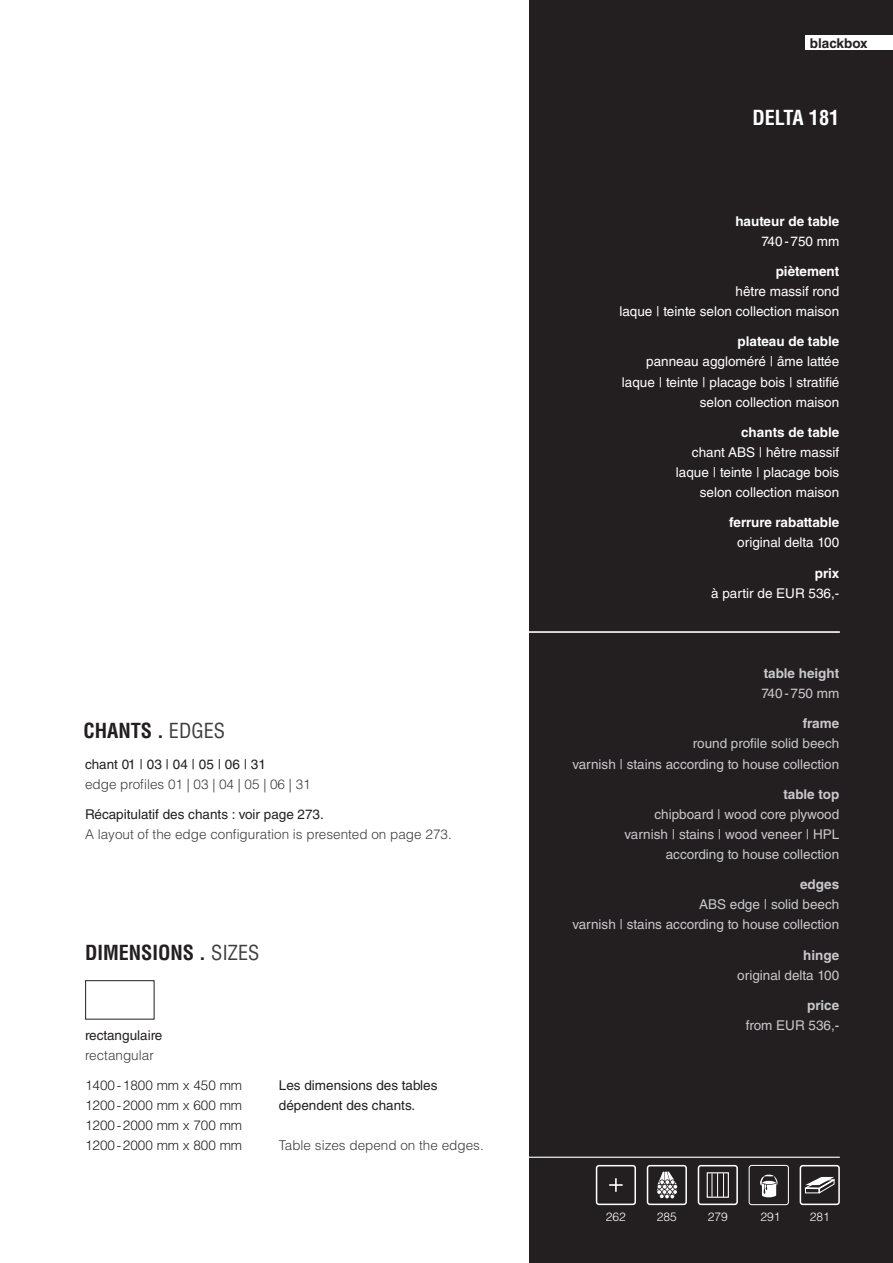
<style>
.page{position:relative;width:893px;height:1263px;background:#fff}
.page>*{position:absolute;margin:0;border:0;box-sizing:border-box;transform-origin:0 0}
.t1{font:700 condensed 20.25px "Helvetica LT Std";color:#231f20}
.t2{font:700 condensed 20.25px "Helvetica LT Std";color:#fff}
.t3{font:13.5px/20.1px "Helvetica LT Std";color:#c7c8ca;text-align:right}
.t4{font:13.5px/20.1px "Helvetica LT Std";color:#fff;text-align:right}
.t5{font:300 13.5px "Helvetica LT Std";color:#3e3e3f}
.t6{font:13.5px/20.1px "Helvetica LT Std";color:#231f20}
.t7{font:700 13.5px "Helvetica LT Std";color:#fff}
.t8{font:300 13.5px/20.1px "Helvetica LT Std";color:#231f20;text-align:justify}
.t9{font:700 13.5px "Helvetica LT Std";color:#c7c8ca}
.t10{font:700 13.5px "Helvetica LT Std";color:#231f20}
.t11{font:300 12px "Helvetica LT Std";color:#fff}
.s1{font-weight:400;color:#3e3e3f}
.s2{font-weight:700}
.s3{font-family:"Univers LT Std";font-weight:700;font-stretch:condensed}
</style>
<div class="page">
<div style="left:529px;top:0;width:364px;height:1263px;background:#231f20"></div>
<hr style="left:528px;top:1157px;width:312px;height:1px;background:#fff">
<hr style="left:528px;top:631px;width:312px;height:2px;background:#fff">
<div style="left:800px;top:1165px;width:40px;height:40px;border:2px solid #fff;border-radius:3px"></div>
<svg style="left:805px;top:1177px;width:29px;height:16px"></svg>
<svg style="left:749px;top:1165px;width:40px;height:40px"></svg>
<div style="left:698px;top:1165px;width:40px;height:40px;border:2px solid #fff;border-radius:3px"></div>
<div style="left:707px;top:1172px;width:22px;height:26px;border:1px solid #fff"></div>
<svg style="left:712px;top:1173px;width:12px;height:24px"></svg>
<div style="left:647px;top:1165px;width:40px;height:40px;border:2px solid #fff;border-radius:3px"></div>
<svg style="left:656px;top:1171px;width:21px;height:27px"></svg>
<div style="left:596px;top:1165px;width:40px;height:40px;border:2px solid #fff;border-radius:3px"></div>
<svg style="left:609px;top:1178px;width:14px;height:14px"></svg>
<div style="left:806px;top:35px;width:87px;height:15px;background:#fff"></div>
<div style="left:85px;top:980px;width:69px;height:39px;border:1px solid #231f20"></div>
<h1 class="t1" style="left:83px;top:718px;width:143px">CHANTS . <span class="s1">EDGES</span></h1>
<p class="t6" style="left:85px;top:754px;width:182px">chant 01 | 03 | 04 | 05 | 06 | 31</p>
<p class="t5" style="left:85px;top:775px;width:227px">edge profiles 01 | 03 | 04 | 05 | 06 | 31</p>
<p class="t6" style="left:85px;top:804px;width:240px">Récapitulatif des chants : voir page 273.</p>
<p class="t5" style="left:85px;top:826px;width:368px">A layout of the edge configuration is presented on page 273.</p>
<h1 class="t1" style="left:85px;top:939px;width:176px">DIMENSIONS . <span class="s1">SIZES</span></h1>
<p class="t6" style="left:85px;top:1025px;width:79px">rectangulaire</p>
<p class="t5" style="left:85px;top:1047px;width:70px">rectangular</p>
<p class="t8" style="left:85px;top:1075px;width:159px">1400-1800 mm x 450 mm 1200-2000 mm x 600 mm 1200-2000 mm x 700 mm 1200-2000 mm x 800 mm</p>
<p class="t6" style="left:279px;top:1075px;width:160px">Les dimensions des tables dépendent des chants.</p>
<p class="t5" style="left:279px;top:1137px;width:206px">Table sizes depend on the edges.</p>
<p class="t10" style="left:810px;top:35px;width:59px">blackbox</p>
<h1 class="t2" style="left:752px;top:105px;width:88px">DELTA 181</h1>
<p class="t7" style="left:735px;top:213px;width:105px">hauteur de table</p>
<p class="t4" style="left:761px;top:231px;width:79px">740-750 mm</p>
<p class="t7" style="left:776px;top:263px;width:65px">piètement</p>
<p class="t4" style="left:619px;top:281px;width:221px">hêtre massif rond<br>laque | teinte selon collection maison</p>
<p class="t7" style="left:738px;top:333px;width:103px">plateau de table</p>
<p class="t4" style="left:622px;top:352px;width:219px">panneau aggloméré | âme lattée laque | teinte | placage bois | stratifié selon collection maison</p>
<p class="t7" style="left:741px;top:424px;width:100px">chants de table</p>
<p class="t4" style="left:676px;top:442px;width:165px">chant ABS | hêtre massif laque | teinte | placage bois selon collection maison</p>
<p class="t7" style="left:729px;top:514px;width:112px">ferrure rabattable</p>
<p class="t4" style="left:737px;top:533px;width:104px">original delta 100</p>
<p class="t7" style="left:815px;top:564px;width:26px">prix</p>
<p class="t4" style="left:711px;top:583px;width:130px">à partir de EUR 536,-</p>
<p class="t9" style="left:764px;top:665px;width:77px">table height</p>
<p class="t3" style="left:761px;top:683px;width:79px">740-750 mm</p>
<p class="t9" style="left:803px;top:715px;width:38px">frame</p>
<p class="t3" style="left:572px;top:734px;width:268px">round profile solid beech<br>varnish | stains according to house collection</p>
<p class="t9" style="left:783px;top:786px;width:57px">table top</p>
<p class="t3" style="left:624px;top:804px;width:216px">chipboard | wood core plywood varnish | stains | wood veneer | HPL according to house collection</p>
<p class="t9" style="left:800px;top:876px;width:41px">edges</p>
<p class="t3" style="left:572px;top:894px;width:268px">ABS edge | solid beech<br>varnish | stains according to house collection</p>
<p class="t9" style="left:803px;top:946px;width:38px">hinge</p>
<p class="t3" style="left:737px;top:965px;width:104px">original delta 100</p>
<p class="t3" style="left:746px;top:995px;width:95px"><span class="s2">price<br></span>from EUR 536,<span class="s3">-</span></p>
<p class="t11" style="left:606px;top:1209px;width:22px">262</p>
<p class="t11" style="left:657px;top:1209px;width:22px">285</p>
<p class="t11" style="left:708px;top:1209px;width:22px">279</p>
<p class="t11" style="left:760px;top:1209px;width:22px">291</p>
<p class="t11" style="left:810px;top:1209px;width:22px">281</p>
</div>
